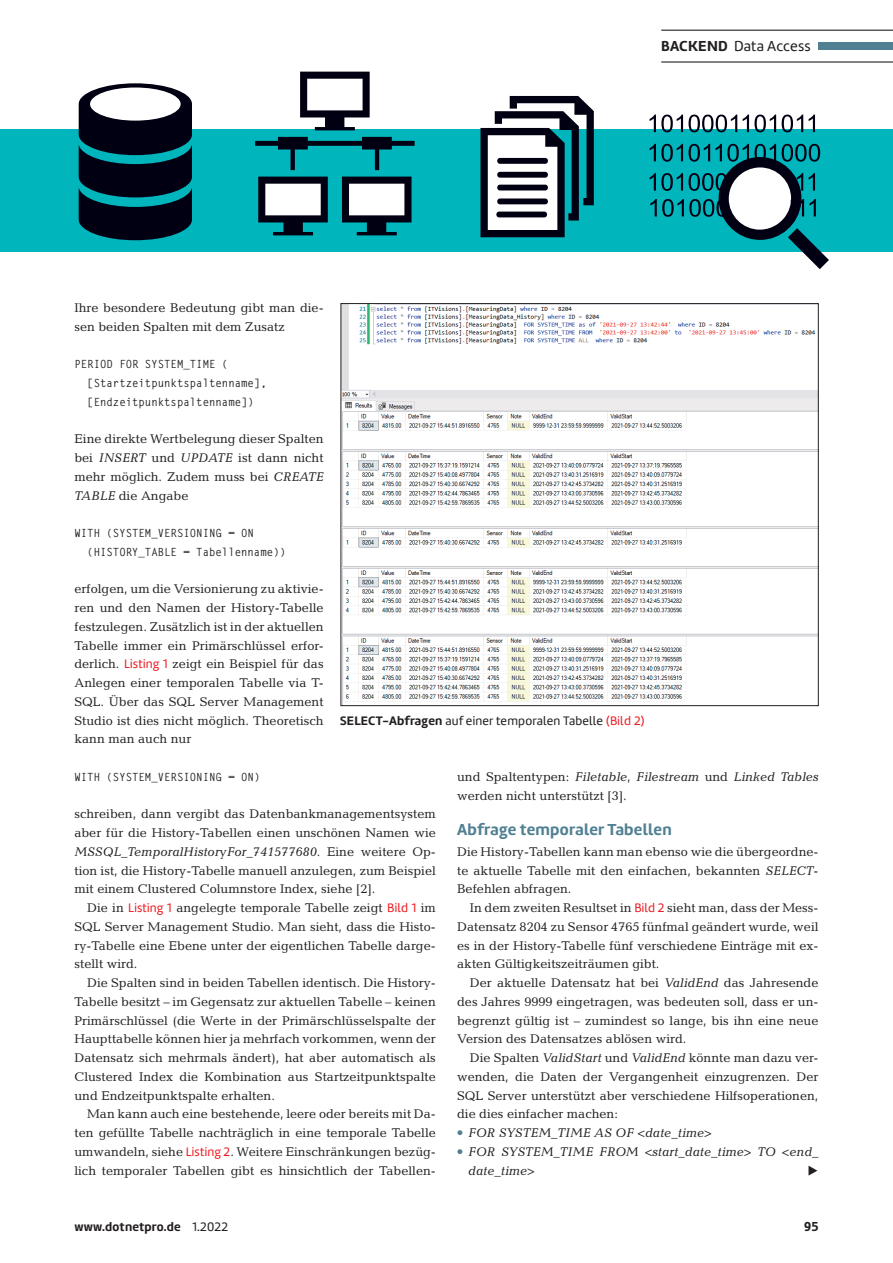
<style>
.page{position:relative;width:893px;height:1263px;background:#fff}
.page>*{position:absolute;margin:0;border:0;box-sizing:border-box;transform-origin:0 0}
.IR_00_fliesstext_zwi{font:700 16.5px "Amelia";letter-spacing:.015em;color:#518093}
.IR_40_seitenstrecke{font:15px "Amelia";letter-spacing:.01em;color:#231f20}
.IR_40_seitenstrecke-2{font:700 13.5px "Amelia";color:#231f20}
.t1{font:12.75px/18.8px "Candida Std";color:#231f20;text-align:justify}
.t2{font:italic 12.75px/18.8px "Candida Std";color:#231f20}
.t3{font:12.75px "Amelia";letter-spacing:.015em;color:#231f20}
.IR_40_seitenstrecke-3{font:700 12.75px "Amelia";letter-spacing:.015em;color:#231f20}
.IR_00_fliesstext_lis{font:700 11.25px/18.8px "Letter Gothic Std";color:#231f20;scale:.95 1}
.s1{font-weight:700}
.s2{font-style:italic}
.s3{font-family:"Amelia";color:#ee1d23}
.s4{color:#ee1d23}
.s5{font-weight:400}
</style>
<div class="page">
<hr style="left:661px;top:30px;width:232px;height:1px;background:#231f20">
<hr style="left:661px;top:61px;width:232px;height:2px;background:#231f20">
<div style="left:819px;top:42px;width:74px;height:8px;background:#518093"></div>
<div style="left:0;top:130px;width:893px;height:122px;background:#00b6bc"></div>
<svg style="left:79px;top:83px;width:113px;height:157px"></svg>
<svg style="left:481px;top:96px;width:113px;height:141px"></svg>
<svg style="left:255px;top:137px;width:160px;height:33px"></svg>
<svg style="left:300px;top:72px;width:70px;height:58px"></svg>
<svg style="left:342px;top:177px;width:70px;height:58px;background:#6e8891"></svg>
<svg style="left:258px;top:177px;width:70px;height:58px;background:#6e8891"></svg>
<svg style="left:650px;top:115px;width:179px;height:154px"></svg>
<img style="left:343px;top:305px;width:474px;height:397px">
<p class="IR_40_seitenstrecke" style="left:661px;top:37px;width:151px"><span class="s1">BACKEND</span> Data Access</p>
<p class="t1" style="left:74px;top:298px;width:251px">Ihre besondere Bedeutung gibt man die&shy;sen beiden Spalten mit dem Zusatz</p>
<p class="IR_00_fliesstext_lis" style="left:87px;top:355px;width:191px;text-indent:-13px">PERIOD FOR SYSTEM_TIME ( [Startzeitpunktspaltenname], [Endzeitpunktspaltenname])</p>
<p class="t1" style="left:74px;top:430px;width:251px">Eine direkte Wertbelegung dieser Spalten bei <span class="s2">INSERT</span> und <span class="s2">UPDATE</span> ist dann nicht mehr möglich. Zudem muss bei <span class="s2">CREATE TABLE</span> die Angabe</p>
<p class="IR_00_fliesstext_lis" style="left:87px;top:524px;width:211px;text-indent:-13px">WITH (SYSTEM_VERSIONING = ON (HISTORY_TABLE = Tabellenname))</p>
<p class="t1" style="left:74px;top:580px;width:251px">erfolgen, um die Versionierung zu aktivie&shy;ren und den Namen der History-Tabelle festzulegen. Zusätzlich ist in der aktuellen Tabelle immer ein Primärschlüssel erfor&shy;derlich. <span class="s3">Listing 1</span> zeigt ein Beispiel für das Anlegen einer temporalen Tabelle via T-SQL. Über das SQL Server Management Studio ist dies nicht möglich. Theoretisch kann man auch nur</p>
<p class="IR_00_fliesstext_lis" style="left:74px;top:768px;width:197px">WITH (SYSTEM_VERSIONING = ON)</p>
<p class="t1" style="left:74px;top:805px;width:363px;text-align:left">schreiben, dann vergibt das Datenbankmanagementsystem aber für die History-Tabellen einen unschönen Namen wie <span class="s2">MSSQL_TemporalHistoryFor_741577680</span>. Eine weitere Op&shy;tion ist, die History-Tabelle manuell anzulegen, zum Beispiel mit einem Clustered Columnstore Index, siehe [2].</p>
<p class="t1" style="left:74px;top:898px;width:363px;text-indent:13px">Die in <span class="s3">Listing 1</span> angelegte temporale Tabelle zeigt <span class="s3">Bild 1</span> im SQL Server Management Studio. Man sieht, dass die Histo&shy;ry-Tabelle eine Ebene unter der eigentlichen Tabelle darge&shy;stellt wird.</p>
<p class="t1" style="left:74px;top:973px;width:363px;text-indent:13px">Die Spalten sind in beiden Tabellen identisch. Die History-Tabelle besitzt – im Gegensatz zur aktuellen Tabelle – keinen Primärschlüssel (die Werte in der Primärschlüsselspalte der Haupttabelle können hier ja mehrfach vorkommen, wenn der Datensatz sich mehrmals ändert), hat aber automatisch als Clustered Index die Kombination aus Startzeitpunktspalte und Endzeitpunktspalte erhalten.</p>
<p class="t1" style="left:74px;top:1105px;width:363px;text-indent:13px">Man kann auch eine bestehende, leere oder bereits mit Da&shy;ten gefüllte Tabelle nachträglich in eine temporale Tabelle umwandeln, siehe <span class="s3">Listing 2</span>. Weitere Einschränkungen bezüg&shy;lich temporaler Tabellen gibt es hinsichtlich der Tabellen-</p>
<p class="t3" style="left:340px;top:713px;width:306px"><span class="s1">SELECT-Abfragen</span> auf einer temporalen Tabelle <span class="s4">(Bild 2)</span></p>
<p class="t1" style="left:457px;top:767px;width:363px">und Spaltentypen: <span class="s2">Filetable</span>, <span class="s2">Filestream</span> und <span class="s2">Linked Tables </span>werden nicht unterstützt [3].</p>
<p class="IR_00_fliesstext_zwi" style="left:457px;top:820px;width:216px">Abfrage temporaler Tabellen</p>
<p class="t1" style="left:457px;top:842px;width:363px">Die History-Tabellen kann man ebenso wie die übergeordne&shy;te aktuelle Tabelle mit den einfachen, bekannten <span class="s2">SELECT</span>-Befehlen abfragen.</p>
<p class="t1" style="left:457px;top:898px;width:363px;text-indent:13px">In dem zweiten Resultset in <span class="s3">Bild 2</span> sieht man, dass der Mess-Datensatz 8204 zu Sensor 4765 fünfmal geändert wurde, weil es in der History-Tabelle fünf verschiedene Einträge mit ex&shy;akten Gültigkeitszeiträumen gibt.</p>
<p class="t1" style="left:457px;top:973px;width:363px;text-indent:13px">Der aktuelle Datensatz hat bei <span class="s2">ValidEnd</span> das Jahresende des Jahres 9999 eingetragen, was bedeuten soll, dass er un&shy;begrenzt gültig ist – zumindest so lange, bis ihn eine neue Version des Datensatzes ablösen wird.</p>
<p class="t1" style="left:457px;top:1048px;width:363px;text-indent:13px">Die Spalten <span class="s2">ValidStart</span> und <span class="s2">ValidEnd</span> könnte man dazu ver&shy;wenden, die Daten der Vergangenheit einzugrenzen. Der SQL Server unterstützt aber verschiedene Hilfsoperationen, die dies einfacher machen:</p>
<p class="t2" style="left:468px;top:1123px;width:245px">FOR SYSTEM_TIME AS OF &lt;date_time&gt;</p>
<p class="t2" style="left:468px;top:1142px;width:352px">FOR SYSTEM_TIME FROM &lt;start_date_time&gt; TO &lt;end_ date_time&gt;</p>
<p class="IR_40_seitenstrecke-3" style="left:74px;top:1219px;width:155px">www.dotnetpro.de <span class="s5">1.2022</span></p>
<p class="IR_40_seitenstrecke-2" style="left:804px;top:1218px;width:16px">95</p>
</div>
